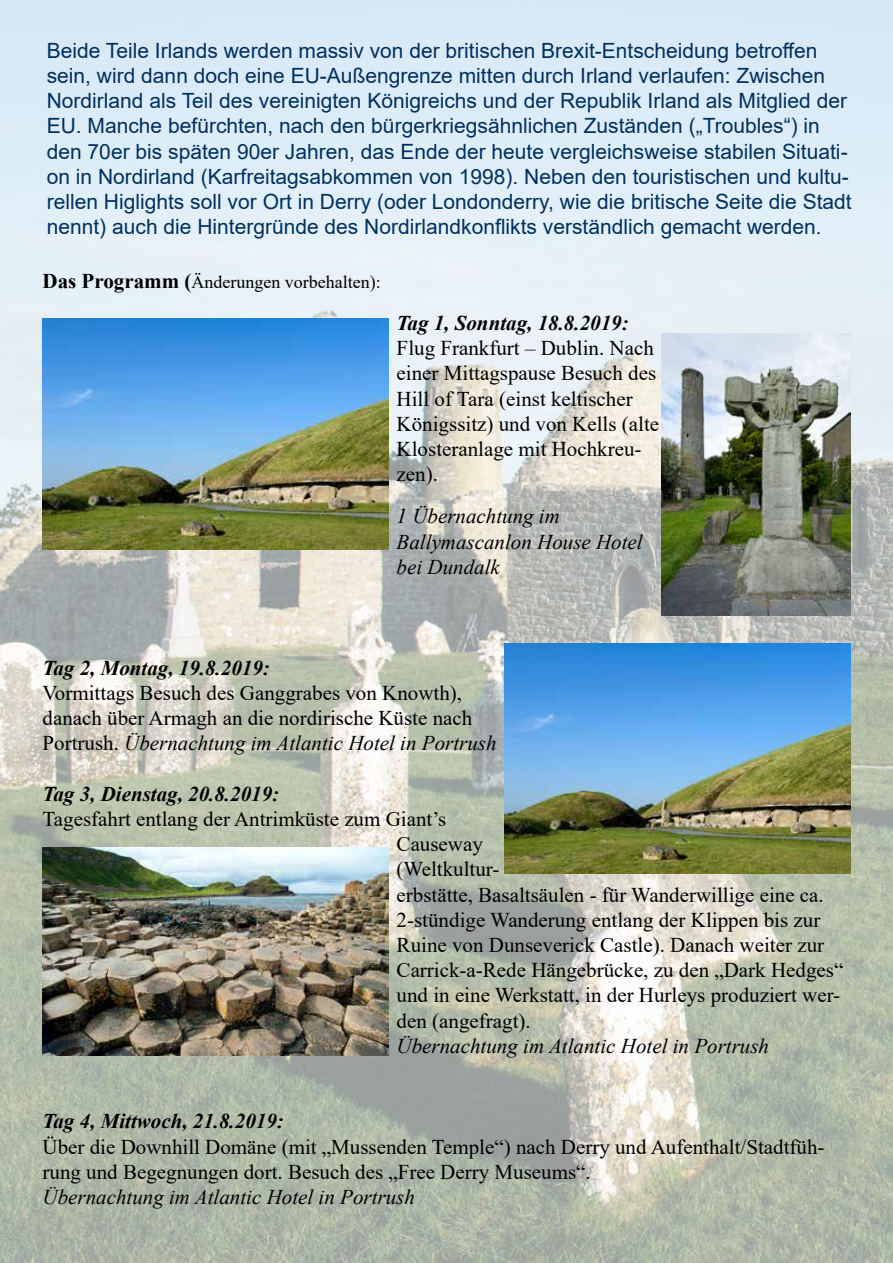
<style>
.page{position:relative;width:893px;height:1263px;background:#fff}
.page>*{position:absolute;margin:0;border:0;box-sizing:border-box;transform-origin:0 0}
.t1{font:21px/25.2px "Times New Roman";color:#000}
.t2{font:21px/25.2px "Arial";color:#00305f}
.t3{font:italic 21px/25.2px "Times New Roman";color:#000}
.t4{font:italic 700 21px "Times New Roman";color:#000}
.t5{font:18px "Times New Roman";color:#000}
.s1{font-size:18px;color:#000}
.s2{font-weight:700;font-size:21px}
.s3{font-style:italic}
</style>
<div class="page">
<img style="left:0;top:0;width:893px;height:1263px">
<img style="left:661px;top:334px;width:189px;height:281px">
<img style="left:43px;top:319px;width:345px;height:230px">
<img style="left:505px;top:643px;width:345px;height:231px">
<img style="left:43px;top:848px;width:345px;height:208px">
<p class="t2" style="left:47px;top:38px;width:806px">Beide Teile Irlands werden massiv von der britischen Brexit-Entscheidung betroffen sein, wird dann doch eine EU-Außengrenze mitten durch Irland verlaufen: Zwischen Nordirland als Teil des vereinigten Königreichs und der Republik Irland als Mitglied der EU. Manche befürchten, nach den bürgerkriegsähnlichen Zuständen („Troubles“) in den 70er bis späten 90er Jahren, das Ende der heute vergleichsweise stabilen Situati&shy;on in Nordirland (Karfreitagsabkommen von 1998). Neben den touristischen und kultu&shy;rellen Higlights soll vor Ort in Derry (oder Londonderry, wie die britische Seite die Stadt nennt) auch die Hintergründe des Nordirlandkonflikts verständlich gemacht werden<span class="s1">.</span></p>
<p class="t5" style="left:43px;top:269px;width:340px"><span class="s2">Das Programm (</span>Änderungen vorbehalten):</p>
<p class="t4" style="left:397px;top:308px;width:234px">Tag 1, Sonntag, 18.8.2019:</p>
<p class="t1" style="left:397px;top:335px;width:264px">Flug Frankfurt – Dublin. Nach einer Mittagspause Besuch des<br>Hill of Tara (einst keltischer<br>Königssitz) und von Kells (alte<br>Klosteranlage mit Hochkreu&shy;zen).</p>
<p class="t3" style="left:397px;top:503px;width:248px">1 Übernachtung im<br>Ballymascanlon House Hotel bei Dundalk</p>
<p class="t4" style="left:43px;top:653px;width:229px">Tag 2, Montag, 19.8.2019:</p>
<p class="t1" style="left:43px;top:679px;width:456px">Vormittags Besuch des Ganggrabes von Knowth), danach über Armagh an die nordirische Küste nach<br>Portrush. <span class="s3">Übernachtung im Atlantic Hotel in Portrush</span></p>
<p class="t4" style="left:43px;top:779px;width:238px">Tag 3, Dienstag, 20.8.2019:</p>
<p class="t1" style="left:397px;top:805px;width:448px;text-indent:-354px">Tagesfahrt entlang der Antrimküste zum Giant’s<br>Causeway<br>(Weltkultur-<br>erbstätte, Basaltsäulen - für Wanderwillige eine ca.<br>2-stündige Wanderung entlang der Klippen bis zur Ruine von Dunseverick Castle). Danach weiter zur Carrick-a-Rede Hängebrücke, zu den „Dark Hedges“ und in eine Werkstatt, in der Hurleys produziert wer&shy;den (angefragt).</p>
<p class="t3" style="left:397px;top:1032px;width:374px">Übernachtung im Atlantic Hotel in Portrush</p>
<p class="t4" style="left:43px;top:1107px;width:243px">Tag 4, Mittwoch, 21.8.2019:</p>
<p class="t1" style="left:43px;top:1133px;width:783px">Über die Downhill Domäne (mit „Mussenden Temple“) nach Derry und Aufenthalt/Stadtfüh&shy;rung und Begegnungen dort. Besuch des „Free Derry Museums“.</p>
<p class="t3" style="left:43px;top:1184px;width:374px">Übernachtung im Atlantic Hotel in Portrush</p>
</div>
